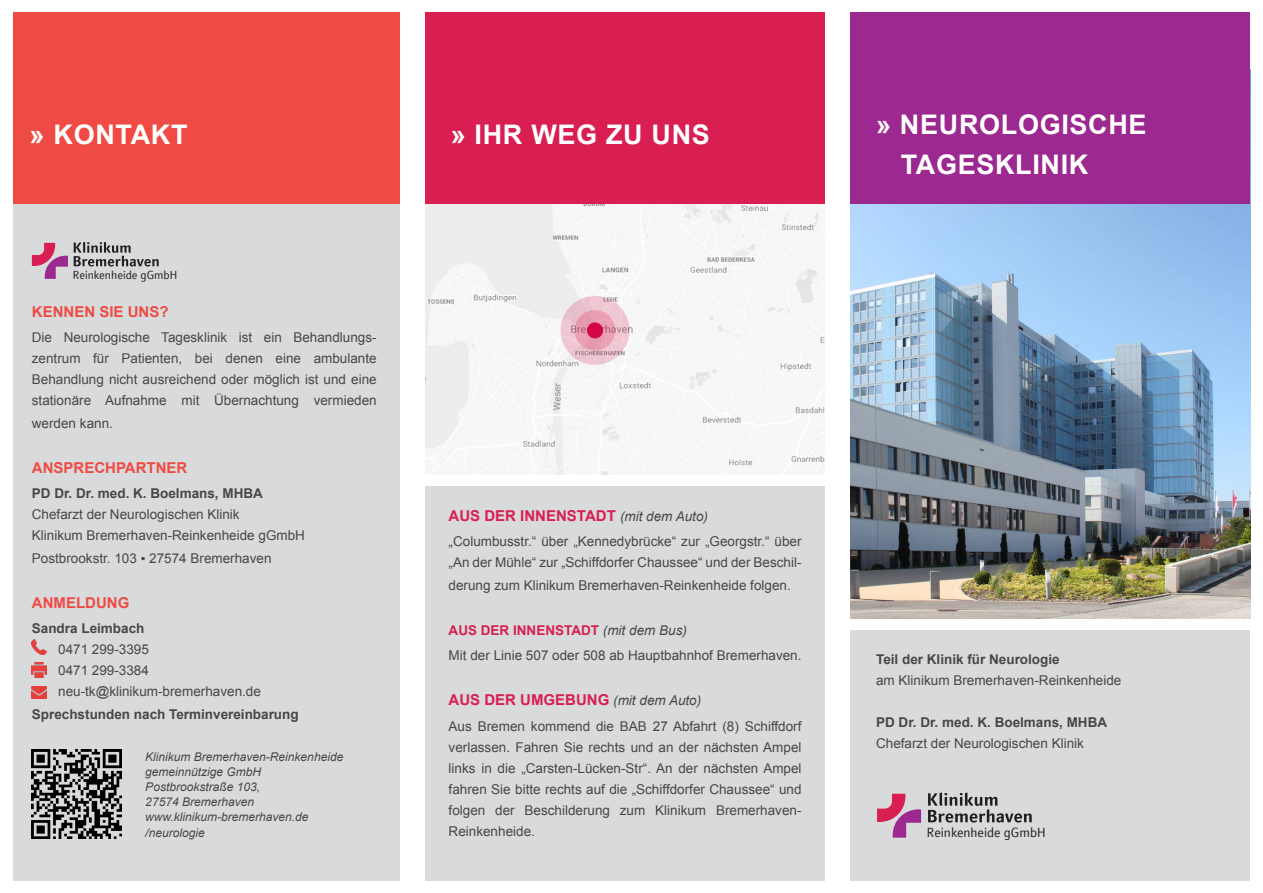
<style>
.page{position:relative;width:1263px;height:893px;background:#fff}
.page>*{position:absolute;margin:0;border:0;box-sizing:border-box;transform-origin:0 0}
.t1{font:700 27px "Arial";letter-spacing:.025em;color:#fff}
.t2{font:700 15px "Arial";color:#d91e51}
.t3{font:700 15px "Arial";color:#ef4b44}
.t4{font:13.5px/21px "Arial";color:#464748;text-align:justify}
.t5{font:700 13.5px "Arial";color:#464748}
.t6{font:700 13.5px "Arial";color:#d91e51}
.t7{font:13.2px "Textra LT";color:#231f20}
.t8{font:italic 12px "Arial";color:#464748}
.t9{font:11.55px "Textra LT";color:#231f20}
.s1{font-weight:400;font-style:italic;font-size:13.5px;color:#464748}
.s2{font-weight:400;font-style:italic;color:#464748}
</style>
<div class="page">
<div style="left:13px;top:183px;width:387px;height:697px;background:#d8dadc"></div>
<div style="left:850px;top:630px;width:400px;height:250px;background:#d8dadc"></div>
<div style="left:425px;top:486px;width:400px;height:394px;background:#d8dadc"></div>
<img style="left:850px;top:204px;width:400px;height:414px">
<img style="left:425px;top:204px;width:400px;height:270px">
<img style="left:32px;top:749px;width:89px;height:90px">
<img style="left:32px;top:640px;width:15px;height:15px">
<img style="left:32px;top:662px;width:15px;height:15px">
<img style="left:32px;top:686px;width:15px;height:12px">
<div style="left:13px;top:13px;width:387px;height:191px;background:#ef4b44"></div>
<div style="left:425px;top:13px;width:400px;height:191px;background:#d91e51"></div>
<div style="left:850px;top:13px;width:400px;height:191px;background:#9b2990"></div>
<svg style="left:928px;top:792px;width:104px;height:30px"></svg>
<svg style="left:877px;top:794px;width:44px;height:44px"></svg>
<svg style="left:74px;top:242px;width:85px;height:24px"></svg>
<svg style="left:32px;top:243px;width:36px;height:36px"></svg>
<p class="t1" style="left:30px;top:117px;width:159px">» KONTAKT</p>
<p class="t1" style="left:451px;top:117px;width:261px">» IHR WEG ZU UNS</p>
<p class="t9" style="left:73px;top:268px;width:106px">Reinkenheide gGmbH</p>
<p class="t3" style="left:32px;top:302px;width:138px">KENNEN SIE UNS?</p>
<p class="t4" style="left:32px;top:327px;width:346px">Die Neurologische Tagesklinik ist ein Behandlungs&shy;zentrum für Patienten, bei denen eine ambulante Behandlung nicht ausreichend oder möglich ist und eine stationäre Aufnahme mit Übernachtung vermieden</p>
<p class="t4" style="left:32px;top:413px;width:83px">werden kann.</p>
<p class="t3" style="left:32px;top:458px;width:157px">ANSPRECHPARTNER</p>
<p class="t5" style="left:32px;top:485px;width:233px">PD Dr. Dr. med. K. Boelmans, MHBA</p>
<p class="t4" style="left:32px;top:504px;width:209px">Chefarzt der Neurologischen Klinik</p>
<p class="t4" style="left:32px;top:525px;width:275px">Klinikum Bremerhaven-Reinkenheide gGmbH</p>
<p class="t4" style="left:32px;top:548px;width:241px">Postbrookstr. 103 ▪ 27574 Bremerhaven</p>
<p class="t3" style="left:32px;top:593px;width:99px">ANMELDUNG</p>
<p class="t5" style="left:32px;top:620px;width:114px">Sandra Leimbach</p>
<p class="t4" style="left:58px;top:639px;width:92px">0471 299-3395</p>
<p class="t4" style="left:58px;top:660px;width:92px">0471 299-3384</p>
<p class="t4" style="left:58px;top:681px;width:204px">neu-tk@klinikum-bremerhaven.de</p>
<p class="t5" style="left:32px;top:705px;width:268px">Sprechstunden nach Terminvereinbarung</p>
<p class="t8" style="left:145px;top:749px;width:200px">Klinikum Bremerhaven-Reinkenheide</p>
<p class="t8" style="left:145px;top:764px;width:118px">gemeinnützige GmbH</p>
<p class="t8" style="left:145px;top:779px;width:116px">Postbrookstraße 103,</p>
<p class="t8" style="left:145px;top:794px;width:110px">27574 Bremerhaven</p>
<p class="t8" style="left:145px;top:809px;width:165px">www.klinikum-bremerhaven.de</p>
<p class="t8" style="left:145px;top:825px;width:61px">/neurologie</p>
<p class="t2" style="left:449px;top:506px;width:261px">AUS DER INNENSTADT <span class="s1">(mit dem Auto)</span></p>
<p class="t4" style="left:449px;top:531px;width:354px">„Columbusstr.“ über „Kennedybrücke“ zur „Georgstr.“ über „An der Mühle“ zur „Schiffdorfer Chaussee“ und der Beschil-</p>
<p class="t4" style="left:449px;top:575px;width:344px">derung zum Klinikum Bremerhaven-Reinkenheide folgen.</p>
<p class="t6" style="left:449px;top:621px;width:240px">AUS DER INNENSTADT <span class="s2">(mit dem Bus)</span></p>
<p class="t4" style="left:449px;top:645px;width:354px">Mit der Linie 507 oder 508 ab Hauptbahnhof Bremerhaven.</p>
<p class="t2" style="left:449px;top:690px;width:254px">AUS DER UMGEBUNG <span class="s1">(mit dem Auto)</span></p>
<p class="t4" style="left:449px;top:716px;width:354px">Aus Bremen kommend die BAB 27 Abfahrt (8) Schiffdorf verlassen. Fahren Sie rechts und an der nächsten Ampel links in die „Carsten-Lücken-Str“. An der nächsten Ampel fahren Sie bitte rechts auf die „Schiffdorfer Chaussee“ und folgen der Beschilderung zum Klinikum Bremerhaven-</p>
<p class="t4" style="left:449px;top:821px;width:88px">Reinkenheide.</p>
<p class="t1" style="left:876px;top:106px;width:272px">» NEUROLOGISCHE</p>
<p class="t1" style="left:901px;top:147px;width:189px">TAGESKLINIK</p>
<p class="t5" style="left:876px;top:650px;width:185px">Teil der Klinik für Neurologie</p>
<p class="t4" style="left:876px;top:670px;width:247px">am Klinikum Bremerhaven-Reinkenheide</p>
<p class="t5" style="left:876px;top:713px;width:233px">PD Dr. Dr. med. K. Boelmans, MHBA</p>
<p class="t4" style="left:876px;top:733px;width:209px">Chefarzt der Neurologischen Klinik</p>
<p class="t7" style="left:927px;top:824px;width:120px">Reinkenheide gGmbH</p>
</div>
